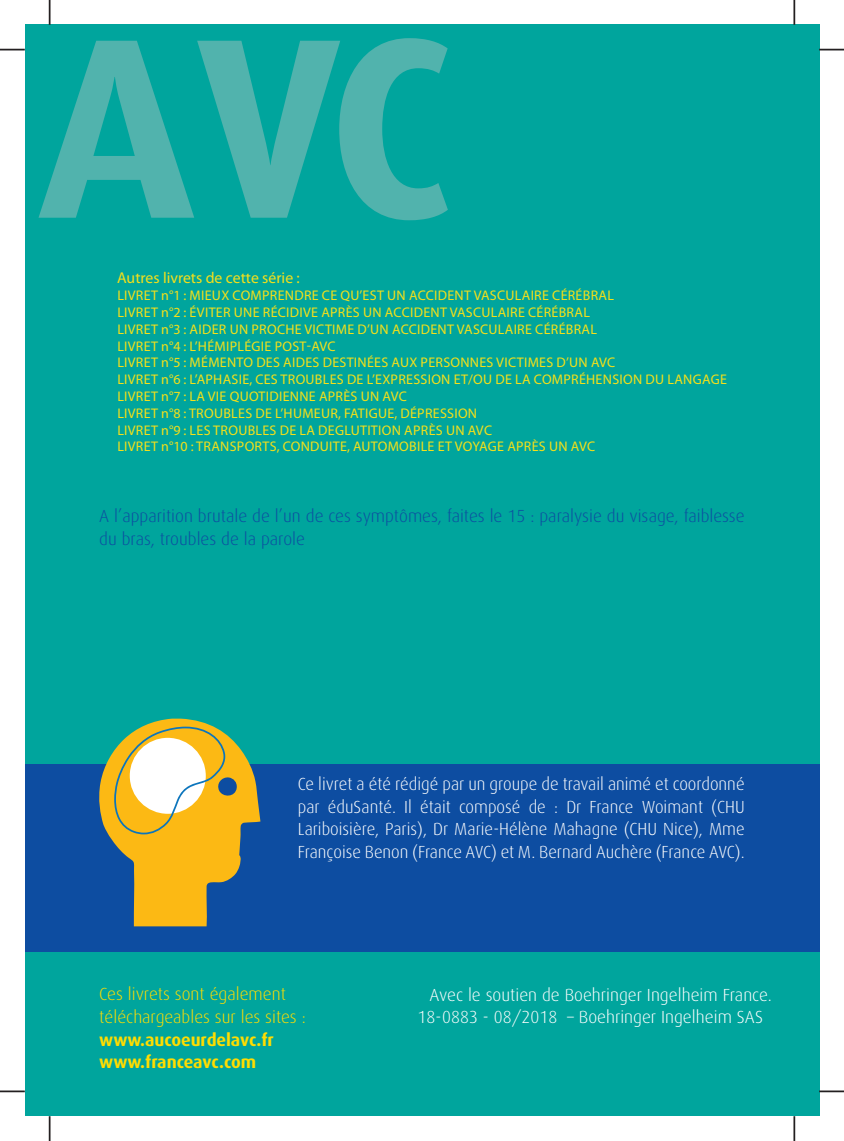
<style>
.page{position:relative;width:844px;height:1141px;background:#fff}
.page>*{position:absolute;margin:0;border:0;box-sizing:border-box;transform-origin:0 0}
.t1{font:700 257.25px "Dax";color:#51b3ad}
.t2{font:300 17.5px/22.8px "Dax";color:#fff;text-align:justify}
.t3{font:300 17.5px/22.8px "Dax";color:#0d4da1}
.t4{font:300 17.5px/22.8px "Dax";color:#ffdd01}
.t5{font:700 17.5px/22.8px "Dax";letter-spacing:-.005em;color:#ffdd01}
.t6{font:15.75px "Myriad Pro";color:#f6e019}
.t7{font:14px/16.8px "Myriad Pro";letter-spacing:.02em;color:#f6e019}
</style>
<div class="page">
<div style="left:25px;top:25px;width:794px;height:1091px;background:#00a59d"></div>
<div style="left:25px;top:764px;width:794px;height:188px;background:#0d4da1"></div>
<svg style="left:99px;top:719px;width:161px;height:207px"></svg>
<svg style="left:0;top:49px;width:25px;height:1px"></svg>
<svg style="left:49px;top:0;width:1px;height:25px"></svg>
<svg style="left:819px;top:49px;width:24px;height:1px"></svg>
<hr style="left:793px;top:0;width:2px;height:25px;background:#231f20">
<hr style="left:0;top:1090px;width:25px;height:2px;background:#231f20">
<svg style="left:49px;top:1116px;width:1px;height:25px"></svg>
<hr style="left:819px;top:1090px;width:24px;height:2px;background:#231f20">
<hr style="left:793px;top:1116px;width:2px;height:25px;background:#231f20">
<h1 class="t1" style="left:37px;top:-17px;width:418px">AVC</h1>
<p class="t6" style="left:117px;top:268px;width:184px">Autres livrets de cette série :</p>
<p class="t7" style="left:117px;top:287px;width:611px">LIVRET n°1 : MIEUX COMPRENDRE CE QU’EST UN ACCIDENT VASCULAIRE CÉRÉBRAL<br>LIVRET n°2 : ÉVITER UNE RÉCIDIVE APRÈS UN ACCIDENT VASCULAIRE CÉRÉBRAL<br>LIVRET n°3 : AIDER UN PROCHE VICTIME D’UN ACCIDENT VASCULAIRE CÉRÉBRAL<br>LIVRET n°4 : L’HÉMIPLÉGIE POST-AVC<br>LIVRET n°5 : MÉMENTO DES AIDES DESTINÉES AUX PERSONNES VICTIMES D’UN AVC<br>LIVRET n°6 : L’APHASIE, CES TROUBLES DE L’EXPRESSION ET/OU DE LA COMPRÉHENSION DU LANGAGE LIVRET n°7 : LA VIE QUOTIDIENNE APRÈS UN AVC<br>LIVRET n°8 : TROUBLES DE L’HUMEUR, FATIGUE, DÉPRESSION<br>LIVRET n°9 : LES TROUBLES DE LA DEGLUTITION APRÈS UN AVC<br>LIVRET n°10 : TRANSPORTS, CONDUITE, AUTOMOBILE ET VOYAGE APRÈS UN AVC</p>
<p class="t3" style="left:99px;top:505px;width:646px">A l’apparition brutale de l’un de ces symptômes, faites le 15 : paralysie du visage, faiblesse du bras, troubles de la parole</p>
<p class="t2" style="left:298px;top:773px;width:448px">Ce livret a été rédigé par un groupe de travail animé et coordonné par éduSanté. Il était composé de : Dr France Woimant (CHU Lariboisière, Paris), Dr Marie-Hélène Mahagne (CHU Nice), Mme Françoise Benon (France AVC) et M. Bernard Auchère (France AVC).</p>
<p class="t4" style="left:99px;top:983px;width:208px">Ces livrets sont également téléchargeables sur les sites :</p>
<p class="t5" style="left:99px;top:1028px;width:176px">www.aucoeurdelavc.fr www.franceavc.com</p>
<p class="t2" style="left:417px;top:983px;width:356px;text-indent:12px">Avec le soutien de Boehringer Ingelheim France.<br>18-0883 - 08/2018 – Boehringer Ingelheim SAS</p>
</div>
